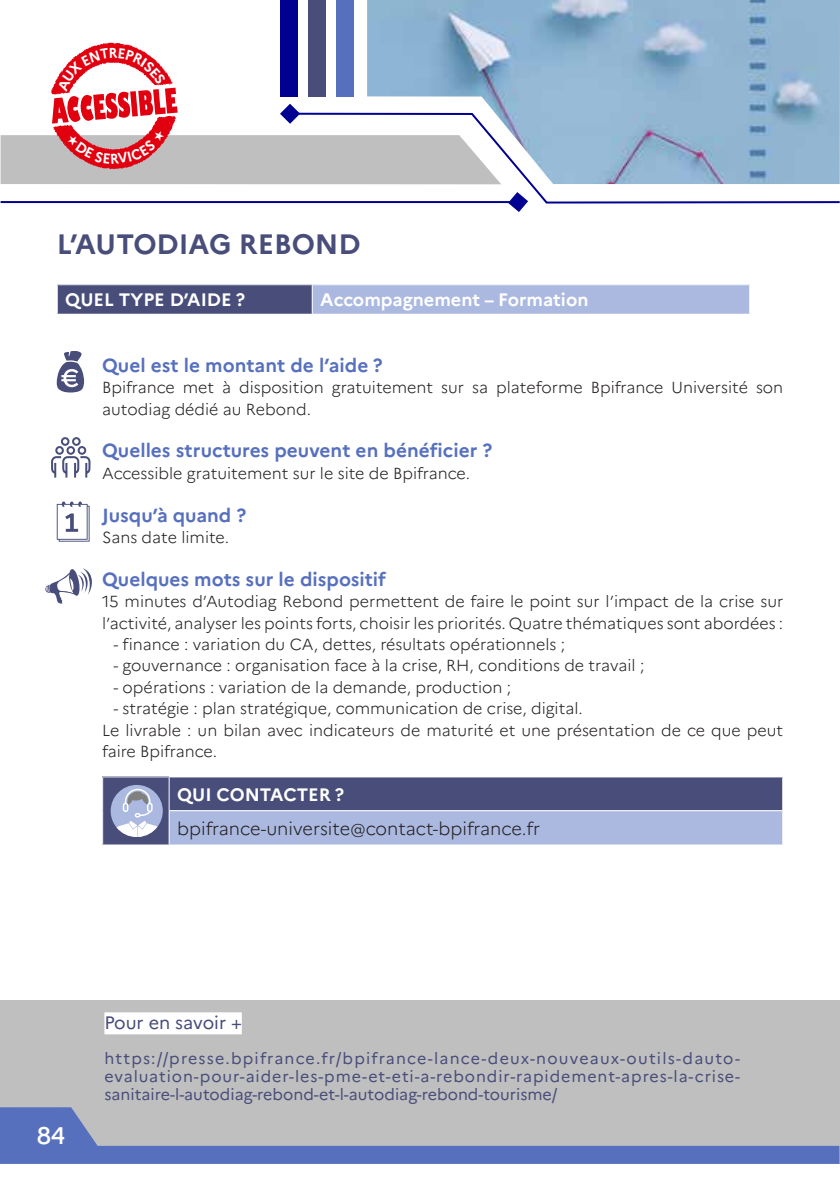
<style>
.page{position:relative;width:840px;height:1191px;background:#fff}
.page>*{position:absolute;margin:0;border:0;box-sizing:border-box;transform-origin:0 0}
.t1{font:700 28px "Marianne";color:#484d7a}
.t2{font:500 24px "Marianne";color:#fff}
.t3{font:700 19px "Marianne";color:#5770be}
.t4{font:700 18px "Marianne";color:#fff}
.t5{font:300 18px "Marianne";color:#231f20}
.t6{font:18px "Marianne";color:#484d7a}
.t7{font:300 16px/21.4px "Marianne";color:#231f20}
.t8{font:16px/18px "Marianne";color:#484d7a;text-align:justify}
</style>
<div class="page">
<div style="left:0;top:1000px;width:838px;height:163px;background:#bfbfbf"></div>
<svg style="left:0;top:1107px;width:838px;height:56px"></svg>
<img style="left:367px;top:0;width:472px;height:112px">
<svg style="left:286px;top:112px;width:553px;height:92px"></svg>
<svg style="left:508px;top:192px;width:20px;height:20px"></svg>
<hr style="left:1px;top:201px;width:512px;height:2px;background:#000091">
<div style="left:280px;top:0;width:17px;height:96px;background:#000091"></div>
<div style="left:308px;top:0;width:17px;height:96px;background:#484d7a"></div>
<div style="left:336px;top:0;width:17px;height:96px;background:#5770be"></div>
<div style="left:57px;top:285px;width:255px;height:29px;background:#484d7a"></div>
<div style="left:312px;top:285px;width:437px;height:29px;background:#abb8df"></div>
<svg style="left:57px;top:285px;width:1px;height:29px"></svg>
<svg style="left:311px;top:285px;width:1px;height:29px"></svg>
<div style="left:103px;top:777px;width:66px;height:68px;background:#484d7a"></div>
<div style="left:169px;top:777px;width:613px;height:33px;background:#484d7a"></div>
<div style="left:169px;top:810px;width:613px;height:35px;background:#abb8df"></div>
<hr style="left:168px;top:777px;width:1px;height:33px;background:#fff">
<hr style="left:781px;top:777px;width:1px;height:33px;background:#fff">
<hr style="left:168px;top:810px;width:614px;height:1px;background:#fff">
<hr style="left:168px;top:811px;width:1px;height:33px;background:#fff">
<hr style="left:781px;top:811px;width:1px;height:33px;background:#fff">
<hr style="left:102px;top:844px;width:67px;height:1px;background:#fff">
<hr style="left:169px;top:844px;width:613px;height:1px;background:#fff">
<svg style="left:111px;top:785px;width:52px;height:52px"></svg>
<svg style="left:57px;top:351px;width:27px;height:41px"></svg>
<svg style="left:51px;top:437px;width:40px;height:41px"></svg>
<svg style="left:57px;top:501px;width:33px;height:40px"></svg>
<svg style="left:45px;top:568px;width:47px;height:35px"></svg>
<div style="left:104px;top:1012px;width:138px;height:22px;background:#fff"></div>
<svg style="left:1px;top:40px;width:500px;height:144px"></svg>
<h1 class="t1" style="left:57px;top:226px;width:39px">L’AUT</h1>
<h1 class="t1" style="left:133px;top:226px;width:63px">ODIAG</h1>
<h1 class="t1" style="left:239px;top:226px;width:18px">REB</h1>
<h1 class="t1" style="left:291px;top:226px;width:71px">OND</h1>
<p class="t4" style="left:65px;top:289px;width:181px">Quel type d’aide ?</p>
<p class="t4" style="left:320px;top:289px;width:269px">Accompagnement – Formation</p>
<p class="t3" style="left:102px;top:353px;width:282px">Quel est le montant de l’aide ?</p>
<p class="t7" style="left:102px;top:377px;width:682px">Bpifrance met à disposition gratuitement sur sa plateforme Bpifrance Université son autodiag dédié au Rebond.</p>
<p class="t3" style="left:102px;top:439px;width:391px">Quelles structures peuvent en bénéficier ?</p>
<p class="t7" style="left:102px;top:462px;width:369px">Accessible gratuitement sur le site de Bpifrance.</p>
<p class="t3" style="left:102px;top:503px;width:146px">Jusqu’à quand ?</p>
<p class="t7" style="left:102px;top:526px;width:128px">Sans date limite.</p>
<p class="t3" style="left:102px;top:567px;width:286px">Quelques mots sur le dispositif</p>
<p class="t7" style="left:102px;top:591px;width:682px">15 minutes d’Autodiag Rebond permettent de faire le point sur l’impact de la crise sur l’activité, analyser les points forts, choisir les priorités. Quatre thématiques sont abordées :</p>
<p class="t7" style="left:113px;top:633px;width:453px">- finance : variation du CA, dettes, résultats opérationnels ;</p>
<p class="t7" style="left:113px;top:655px;width:532px">- gouvernance : organisation face à la crise, RH, conditions de travail ;</p>
<p class="t7" style="left:113px;top:676px;width:399px">- opérations : variation de la demande, production ;</p>
<p class="t7" style="left:102px;top:698px;width:682px;text-indent:11px">- stratégie : plan stratégique, communication de crise, digital.<br>Le livrable : un bilan avec indicateurs de maturité et une présentation de ce que peut faire Bpifrance.</p>
<p class="t4" style="left:177px;top:783px;width:168px">Qui contacter ?</p>
<p class="t5" style="left:177px;top:817px;width:364px">bpifrance-universite@contact-bpifrance.fr</p>
<h2 class="t2" style="left:37px;top:1121px;width:30px">84</h2>
<p class="t6" style="left:104px;top:1011px;width:139px">Pour en savoir +</p>
<p class="t8" style="left:104px;top:1049px;width:637px">https://presse.bpifrance.fr/bpifrance-lance-deux-nouveaux-outils-dauto&shy;evaluation-pour-aider-les-pme-et-eti-a-rebondir-rapidement-apres-la-crise&shy;sanitaire-l-autodiag-rebond-et-l-autodiag-rebond-tourisme/</p>
</div>
